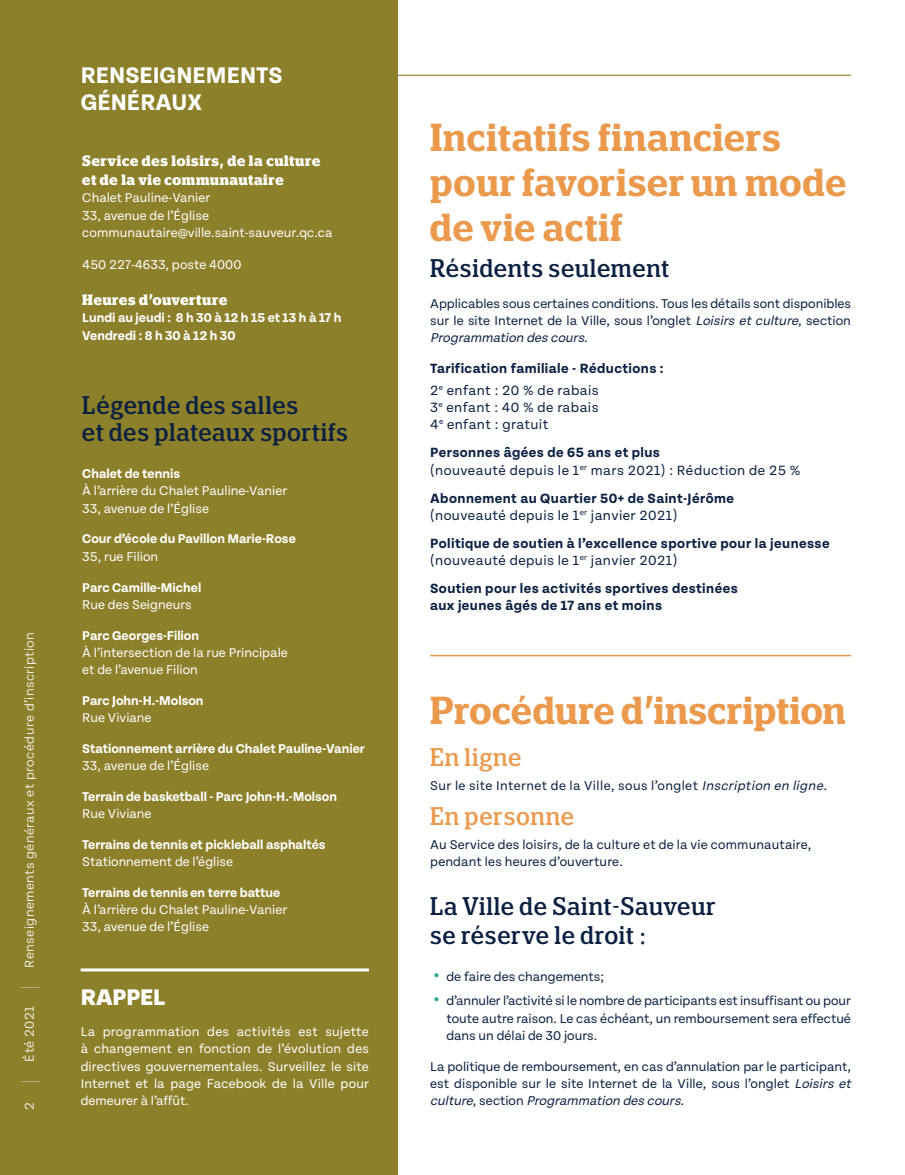
<style>
.page{position:relative;width:905px;height:1175px;background:#fff}
.page>*{position:absolute;margin:0;border:0;box-sizing:border-box;transform-origin:0 0}
.t1{font:600 condensed 39px/45px "Polyphonic";letter-spacing:.02em;color:#eb994c}
.t2{font:500 condensed 25.5px/28.5px "Polyphonic";letter-spacing:.03em;color:#0a2041}
.t3{font:500 condensed 25.5px "Polyphonic";letter-spacing:.03em;color:#eb994c}
.t4{font:700 24px/27px "Tenon";color:#fff}
.Texte_courant{font:800 24px "Tenon";color:#fff}
.t5{font:200 20.4px "Tenon";color:#fff;scale:.38 1}
.t6{font:700 condensed 15px/19.5px "Polyphonic";letter-spacing:.04em;color:#fff}
.t7{font:700 14.25px/17.2px "Tenon";letter-spacing:.03em;color:#0a2041}
.t8{font:14.25px/17.2px "Tenon";letter-spacing:.03em;color:#0a2041}
.Texte_courant-2{font:13.5px/17.2px "Tenon";letter-spacing:.005em;color:#0a2041;text-align:justify}
.Texte_courant-3{font:13.5px/17.2px "Tenon";color:#fff}
.t9{font:700 13.5px/17.2px "Tenon";color:#fff}
.Texte_courant-4{font:13.5px "Tenon";letter-spacing:.03em;color:#0a2041}
.t10{font:300 13.5px "Tenon";letter-spacing:.03em;color:#fff}
.s1{font-weight:700}
.s2{font-weight:400}
.s3{font-style:italic}
.s4{font-weight:800;font-size:18px;color:#1faa87}
</style>
<div class="page">
<div style="left:0;top:0;width:397px;height:1174px;background:#8d802a"></div>
<hr style="left:430px;top:655px;width:421px;height:1px;background:#eb994c">
<hr style="left:81px;top:968px;width:288px;height:3px;background:#fff">
<hr style="left:397px;top:75px;width:453px;height:1px;background:#8d802a">
<p class="t10" style="left:23px;top:967px;width:337px;rotate:-90deg">Renseignements généraux et procédure d’inscription</p>
<p class="t5" style="left:19px;top:989px;width:8px;rotate:-90deg">|</p>
<p class="t10" style="left:23px;top:1061px;width:57px;rotate:-90deg">Été 2021</p>
<p class="t5" style="left:19px;top:1082px;width:8px;rotate:-90deg">|</p>
<p class="t10" style="left:23px;top:1109px;width:9px;rotate:-90deg">2</p>
<p class="t4" style="left:81px;top:62px;width:203px">RENSEIGNEMENTS<br>GÉNÉRAUX</p>
<p class="t6" style="left:82px;top:151px;width:239px">Service des loisirs, de la culture et de la vie communautaire</p>
<p class="Texte_courant-3" style="left:82px;top:190px;width:129px">Chalet Pauline-Vanier</p>
<p class="Texte_courant-3" style="left:82px;top:207px;width:128px">33, avenue de l’Église</p>
<p class="Texte_courant-3" style="left:82px;top:224px;width:251px">communautaire@ville.saint-sauveur.qc.ca</p>
<p class="Texte_courant-3" style="left:82px;top:256px;width:161px">450 227-4633, poste 4000</p>
<p class="t6" style="left:82px;top:290px;width:146px">Heures d’ouverture</p>
<p class="t9" style="left:82px;top:310px;width:260px">Lundi au jeudi : 8 h 30 à 12 h 15 et 13 h à 17 h</p>
<p class="t9" style="left:82px;top:327px;width:155px">Vendredi : 8 h 30 à 12 h 30</p>
<h3 class="t2" style="left:82px;top:391px;width:267px;line-height:27px">Légende des salles<br>et des plateaux sportifs</h3>
<p class="Texte_courant-3" style="left:82px;top:465px;width:206px"><span class="s1">Chalet de tennis<br></span>À l’arrière du Chalet Pauline-Vanier<br>33, avenue de l’Église</p>
<p class="t9" style="left:82px;top:531px;width:215px">Cour d’école du Pavillon Marie-Rose<br><span class="s2">35, rue Filion</span></p>
<p class="t9" style="left:82px;top:579px;width:120px">Parc Camille-Michel<br><span class="s2">Rue des Seigneurs</span></p>
<p class="Texte_courant-3" style="left:82px;top:626px;width:207px"><span class="s1">Parc Georges-Filion<br></span>À l’intersection de la rue Principale et de l’avenue Filion</p>
<p class="t9" style="left:82px;top:692px;width:123px">Parc John-H.-Molson<br><span class="s2">Rue Viviane</span></p>
<p class="t9" style="left:82px;top:740px;width:284px">Stationnement arrière du Chalet Pauline-Vanier<br><span class="s2">33, avenue de l’Église</span></p>
<p class="t9" style="left:82px;top:788px;width:256px">Terrain de basketball - Parc John-H.-Molson<br><span class="s2">Rue Viviane</span></p>
<p class="t9" style="left:82px;top:836px;width:245px">Terrains de tennis et pickleball asphaltés<br><span class="s2">Stationnement de l’église</span></p>
<p class="Texte_courant-3" style="left:82px;top:884px;width:206px"><span class="s1">Terrains de tennis en terre battue<br></span>À l’arrière du Chalet Pauline-Vanier<br>33, avenue de l’Église</p>
<p class="Texte_courant" style="left:81px;top:984px;width:86px">RAPPEL</p>
<p class="Texte_courant-3" style="left:81px;top:1023px;width:290px;text-align:justify">La programmation des activités est sujette à changement en fonction de l’évolution des directives gouvernementales. Surveillez le site Internet et la page Facebook de la Ville pour demeurer à l’affût.</p>
<h1 class="t1" style="left:430px;top:115px;width:417px">Incitatifs financiers pour favoriser un mode de vie actif</h1>
<h2 class="t2" style="left:430px;top:254px;width:240px">Résidents seulement</h2>
<p class="Texte_courant-2" style="left:430px;top:295px;width:422px">Applicables sous certaines conditions. Tous les détails sont disponibles sur le site Internet de la Ville, sous l’onglet <span class="s3">Loisirs et culture</span>, section <span class="s3">Programmation des cours.</span></p>
<p class="t7" style="left:430px;top:360px;width:235px">Tarification familiale - Réductions :</p>
<p class="t8" style="left:430px;top:381px;width:170px">2<sup>e</sup> enfant : 20 % de rabais</p>
<p class="t8" style="left:430px;top:399px;width:170px">3<sup>e</sup> enfant : 40 % de rabais</p>
<p class="t8" style="left:430px;top:416px;width:120px">4<sup>e</sup> enfant : gratuit</p>
<p class="t8" style="left:430px;top:444px;width:372px"><span class="s1">Personnes âgées de 65 ans et plus<br></span>(nouveauté depuis le 1<sup>er</sup> mars 2021) : Réduction de 25 %</p>
<p class="t7" style="left:430px;top:489px;width:305px">Abonnement au Quartier 50+ de Saint-Jérôme <span class="s2">(nouveauté depuis le 1</span><sup>er</sup> <span class="s2">janvier 2021)</span></p>
<p class="t7" style="left:430px;top:535px;width:401px">Politique de soutien à l’excellence sportive pour la jeunesse <span class="s2">(nouveauté depuis le 1</span><sup>er</sup> <span class="s2">janvier 2021)</span></p>
<p class="t7" style="left:430px;top:580px;width:309px">Soutien pour les activités sportives destinées aux jeunes âgés de 17 ans et moins</p>
<h1 class="t1" style="left:430px;top:687px;width:417px">Procédure d’inscription</h1>
<h2 class="t3" style="left:430px;top:742px;width:93px">En ligne</h2>
<p class="Texte_courant-4" style="left:430px;top:778px;width:401px">Sur le site Internet de la Ville, sous l’onglet <span class="s3">Inscription en ligne.</span></p>
<h2 class="t3" style="left:430px;top:801px;width:145px">En personne</h2>
<p class="Texte_courant-2" style="left:430px;top:836px;width:383px">Au Service des loisirs, de la culture et de la vie communautaire, pendant les heures d’ouverture.</p>
<h2 class="t2" style="left:430px;top:891px;width:287px">La Ville de Saint-Sauveur se réserve le droit :</h2>
<p class="Texte_courant-2" style="left:433px;top:968px;width:173px"><span class="s4">•</span> de faire des changements;</p>
<p class="Texte_courant-2" style="left:446px;top:992px;width:406px;text-indent:-14px"><span class="s4">•</span> d’annuler l’activité si le nombre de participants est insuffisant ou pour toute autre raison. Le cas échéant, un remboursement sera effectué dans un délai de 30 jours.</p>
<p class="Texte_courant-2" style="left:430px;top:1057px;width:425px;text-align:left">La politique de remboursement, en cas d’annulation par le participant, est disponible sur le site Internet de la Ville, sous l’onglet <span class="s3">Loisirs et culture</span>, s e c t i o n <span class="s3">Programmation des cours.</span></p>
</div>
